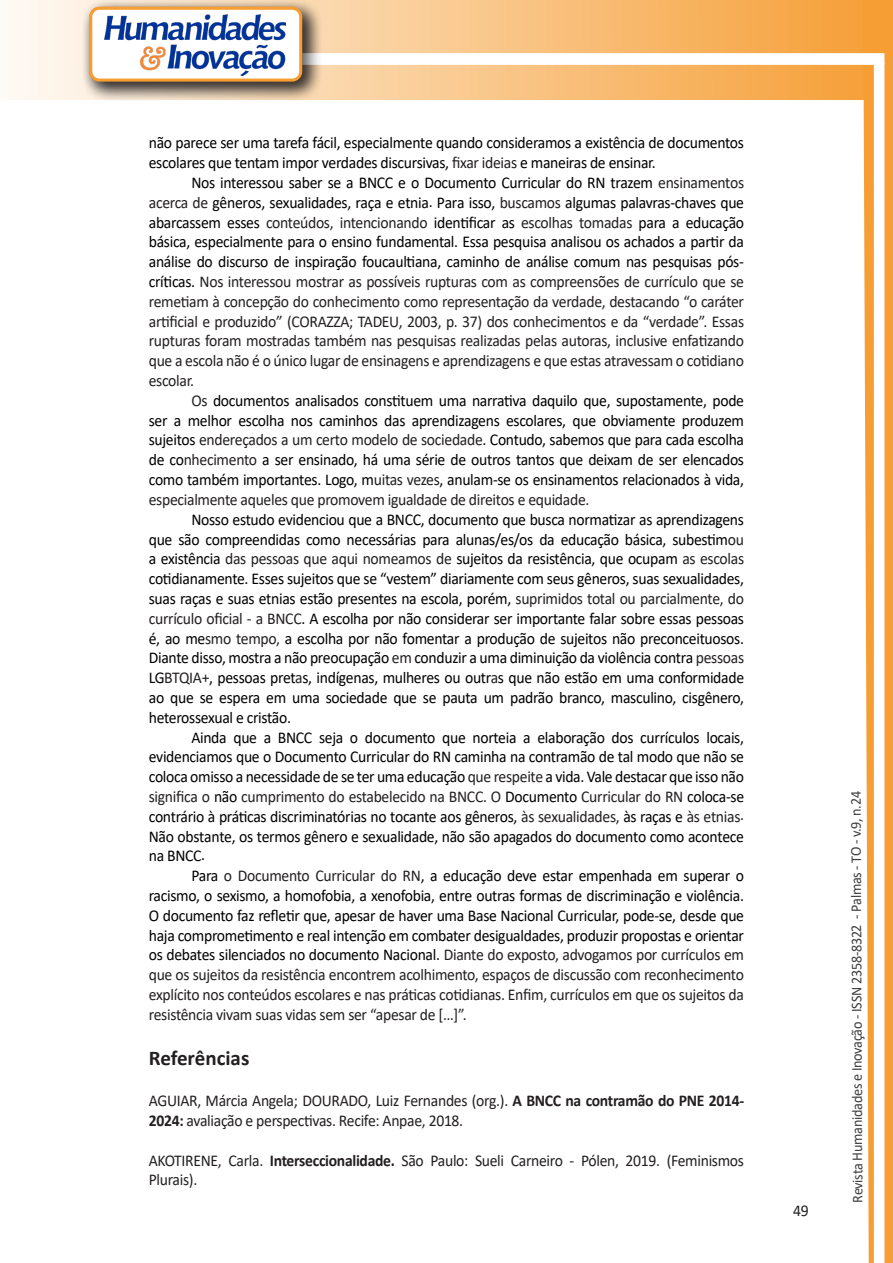
<style>
.page{position:relative;width:893px;height:1263px;background:#fff}
.page>*{position:absolute;margin:0;border:0;box-sizing:border-box;transform-origin:0 0}
.Titulo_2{font:700 21px "Calibri";color:#231f20}
.texto{font:16.5px/19.8px "Calibri";letter-spacing:-.02em;color:#000;text-align:justify;scale:.95 1}
.texto-2{font:16.5px/19.8px "Calibri";letter-spacing:-.02em;color:#231f20;scale:.95 1}
.t1{font:15px "Calibri";letter-spacing:-.025em;color:#3e3e3f;scale:.95 1}
.s1{color:#231f20}
.s2{color:#000}
.s3{font-weight:700}
</style>
<div class="page">
<svg style="left:5px;top:0;width:858px;height:100px"></svg>
<div style="left:302px;top:53px;width:582px;height:12px;background:#fff;border:2px solid #fff"></div>
<svg style="left:863px;top:0;width:30px;height:1263px"></svg>
<div style="left:81px;top:0;width:241px;height:102px;background:#231f20;opacity:.75"></div>
<svg style="left:91px;top:8px;width:210px;height:72px"></svg>
<div style="left:89px;top:7px;width:213px;height:75px;border:3px solid #f69e34;border-radius:9px"></div>
<p class="texto" style="left:149px;top:133px;width:628px">não parece ser uma tarefa fácil, especialmente quando consideramos a existência de documentos escolares que tentam impor verdades discursivas, <span class="s1">fixar ideias</span> e maneiras de ensinar.</p>
<p class="texto-2" style="left:149px;top:172px;width:628px;text-align:justify;text-indent:43px"><span class="s2">Nos interessou saber se a BNCC e o Documento Curricular do RN trazem</span> ensinamentos acerca de <span class="s2">gêneros, sexualidades, raça e etnia. Para isso,</span> buscamos <span class="s2">algumas palavras-chaves que abarcassem esses</span> conteúdos, intencionando <span class="s2">identificar as</span> escolhas tomadas <span class="s2">para a educação básica, especialmente para o ensino fundamental. Essa pesquisa analisou os achados a partir da análise do discurso de inspiração foucaultiana, caminho de análise comum nas pesquisas pós&shy;críticas.</span> Nos interessou mostrar as possíveis rupturas com as compreensões de currículo que se remetiam à concepção do conhecimento como representação da verdade, destacando “o caráter artificial e produzido” (CORAZZA; TADEU, 2003, p. 37) dos conhecimentos e da “verdade”. Essas rupturas foram mostradas também nas pesquisas realizadas pelas autoras, inclusive enfatizando que a escola não é o único lugar de ensinagens e aprendizagens e que estas atravessam o cotidiano escolar.</p>
<p class="texto" style="left:149px;top:390px;width:628px;text-indent:43px"><span class="s1">Os</span> documentos analisados constituem uma narrativa daquilo que, supostamente, pode ser a melhor escolha nos caminhos das aprendizagens escolares, que obviamente produzem sujeitos <span class="s1">endereçados a um certo modelo de sociedade</span>. Contudo, sabemos que para cada escolha de co<span class="s1">nhecimento</span> a ser ensinado, há uma série de outros tantos que deixam de ser elencados como também importantes. Logo, m<span class="s1">uitas vezes</span>, anulam-se os ensinamentos relacionados à vida, <span class="s1">especialmente aqueles que promovem igualdade de direitos e equidade.</span></p>
<p class="texto" style="left:149px;top:509px;width:628px;text-indent:43px">Nosso estudo evidenciou que a BNCC, documento que busca normatizar as aprendizagens que são compreendidas como necessárias para alunas/es/os da educação básica, subestim<span class="s1">ou </span>a existência <span class="s1">das pessoas que aqui nomeamos de</span> sujeitos da resistência, que ocupam <span class="s1">as escolas </span>cotidianamente. Esses sujeitos que se “vestem” diariamente com seus gêneros, suas sexualidades, suas raças e suas etnias estão presentes na escola, porém, <span class="s1">suprimidos total ou parcialmente, do currículo oficial - a BNCC</span>. A escolha por não considerar ser importante falar sobre essas pessoas é, ao me<span class="s1">smo tempo,</span> a escolha por não fomentar a produção de sujeitos não preconceituosos.<br>Diante disso, mostra a não preocupação <span class="s1">em</span> conduzir a uma diminuição da violência contra <span class="s1">pessoas </span>LG<span class="s1">BTQIA+</span>, pessoas pret<span class="s1">a</span>s, indígenas, mulheres ou outr<span class="s1">a</span>s que não estão em uma conformidade ao que se espera em uma sociedade que se pauta um padrão branco, masculino, cisgênero, heterossexual e cristão.</p>
<p class="texto" style="left:149px;top:727px;width:628px;text-indent:43px">Ainda que a BNCC seja o documento que norteia a elaboração dos currículos locais, evidenciamos que o Documento Curricular do RN caminha na contramão de tal modo que não se coloca omisso a necessidade de se ter uma educação <span class="s1">que respeite</span> a vida. Vale destacar que isso não <span class="s1">significa o</span> não <span class="s1">cumprimento do estabelecido na BNCC. O</span> Documento <span class="s1">Curricular do RN</span> coloca-se contrário à práticas discriminatórias no tocante aos gêneros, <span class="s1">às sexualidades,</span> às raças e <span class="s1">às etnias.<br></span>Não obstante, os termos gênero e sexualidade, não são apagados do documento como acontece na BNCC.</p>
<p class="texto" style="left:149px;top:865px;width:628px;text-indent:43px">Para <span class="s1">o Documento Curricular do RN</span>, a educação deve estar empenhada em superar o racismo, o sexismo, a homofobia, a xenofobia, entre outras formas de discriminação e violência.<br>O documento faz refletir que, apesar de haver uma Base Nacional Curricular, pode-se, desde que haja comprometimento e real intenção em combater desigualdades, produzir propostas e orientar os debates silenciados no documento Nacional. <span class="s1">Diante do exposto, advogamos por currículos em que os sujeitos da resistência encontrem acolhimento, espaços de discussão com reconhecimento explícito nos conteúdos escolares e nas práticas cotidianas. Enfim, currículos em que os sujeitos da resistência vivam suas vidas sem ser “apesar de […]”.</span></p>
<p class="Titulo_2" style="left:149px;top:1043px;width:102px">Referências</p>
<p class="texto-2" style="left:149px;top:1090px;width:628px">AGUIAR, Márcia Angela; DOURADO, Luiz Fernandes (org.). <span class="s3">A BNCC na contramão do PNE 2014-<br>2024:</span> avaliação e perspectivas. Recife: Anpae, 2018.</p>
<p class="texto-2" style="left:149px;top:1150px;width:628px">AKOTIRENE, Carla. <span class="s3">Interseccionalidade.</span> São Paulo: Sueli Carneiro - Pólen, 2019. (Feminismos<br>Plurais).</p>
<p class="texto-2" style="left:793px;top:1200px;width:18px">49</p>
<p class="t1" style="left:846px;top:1203px;width:435px;rotate:-90deg">Revista Humanidades e Inovação - ISSN 2358-8322 - Palmas - TO - v.9, n.24</p>
</div>
